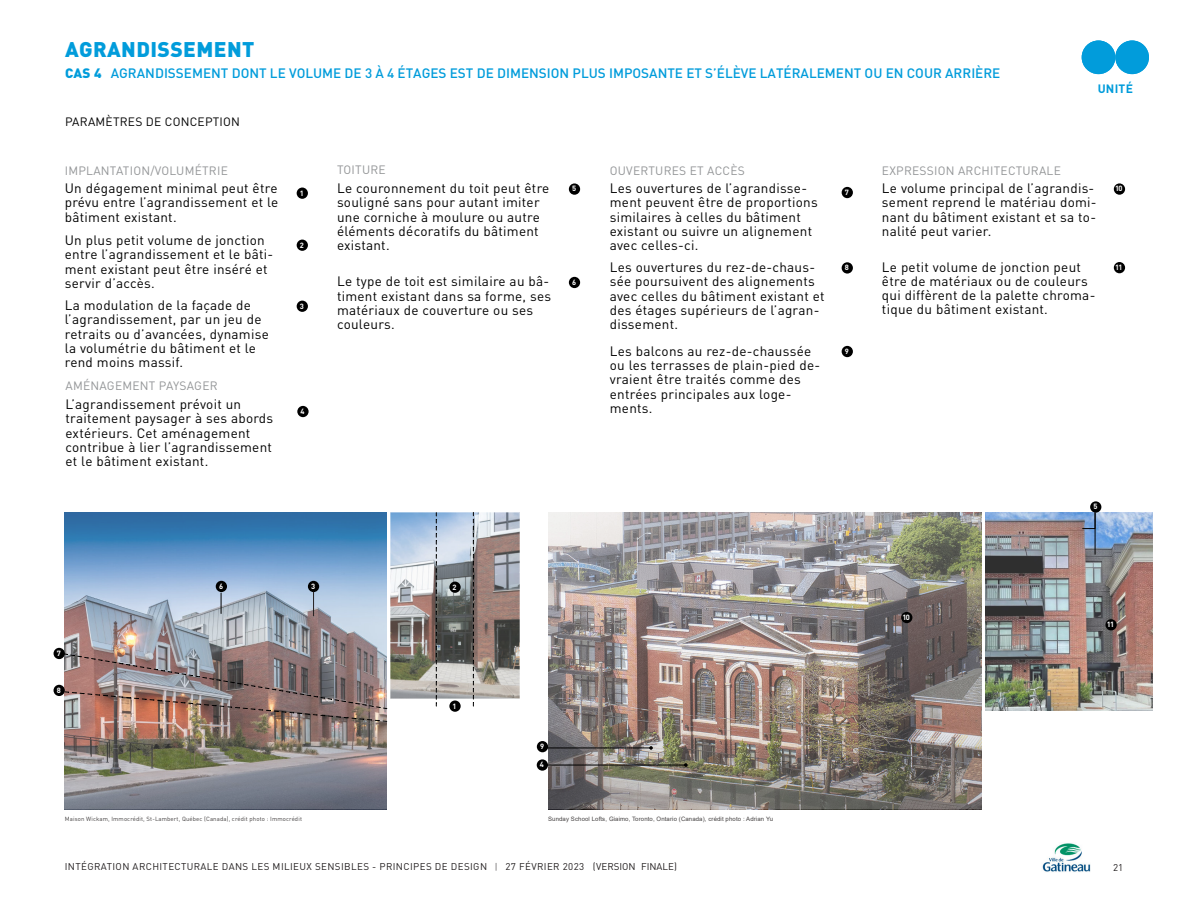
<style>
.page{position:relative;width:1188px;height:918px;background:#fff}
.page>*{position:absolute;margin:0;border:0;box-sizing:border-box;transform-origin:0 0}
.t1{font:900 21px "DINOT";letter-spacing:.02em;color:#019cdb}
.t2{font:13.5px/14.2px "DINOT";letter-spacing:.02em;color:#000}
.t3{font:500 13.5px "DINOT";color:#019cdb}
.t4{font:900 13.5px "DINOT";color:#019cdb}
.t5{font:12px "DINOT";letter-spacing:.02em;color:#939597}
.t6{font:12px "DINOT";letter-spacing:.02em;color:#000}
.t7{font:700 12px "DINOT";letter-spacing:.02em;color:#019cdb}
.t8{font:9.75px "DINOT";letter-spacing:.04em;color:#231f20}
.t9{font:700 7.5px "DINOT";letter-spacing:-.13em;color:#fff}
.t10{font:6px "DINOT";letter-spacing:.02em;color:#444141}
.t11{font:6px "Arial";letter-spacing:.02em;color:#444141}
.s1{font-weight:300;font-size:9px}
</style>
<div class="page">
<img style="left:1042px;top:843px;width:49px;height:29px">
<div style="left:49px;top:501px;width:1123px;height:308px;background:#fff;opacity:.18"></div>
<svg style="left:436px;top:513px;width:1px;height:193px"></svg>
<svg style="left:473px;top:512px;width:1px;height:194px"></svg>
<div style="left:297px;top:188px;width:11px;height:11px;background:#000;border-radius:50%"></div>
<div style="left:449px;top:701px;width:12px;height:11px;background:#000;border-radius:50%"></div>
<div style="left:297px;top:240px;width:11px;height:11px;background:#000;border-radius:50%"></div>
<div style="left:449px;top:582px;width:12px;height:11px;background:#000;border-radius:50%"></div>
<div style="left:297px;top:301px;width:11px;height:11px;background:#000;border-radius:50%"></div>
<div style="left:308px;top:581px;width:11px;height:11px;background:#000;border-radius:50%"></div>
<svg style="left:313px;top:592px;width:1px;height:24px"></svg>
<img style="left:58px;top:652px;width:330px;height:70px">
<div style="left:1114px;top:183px;width:11px;height:12px;background:#000;border-radius:50%"></div>
<div style="left:901px;top:612px;width:11px;height:11px;background:#000;border-radius:50%"></div>
<div style="left:1114px;top:262px;width:11px;height:11px;background:#000;border-radius:50%"></div>
<div style="left:842px;top:262px;width:11px;height:12px;background:#000;border-radius:50%"></div>
<div style="left:54px;top:685px;width:11px;height:11px;background:#000;border-radius:50%"></div>
<div style="left:842px;top:346px;width:11px;height:11px;background:#000;border-radius:50%"></div>
<div style="left:842px;top:187px;width:11px;height:11px;background:#000;border-radius:50%"></div>
<div style="left:297px;top:406px;width:12px;height:11px;background:#000;border-radius:50%"></div>
<div style="left:537px;top:759px;width:11px;height:12px;background:#000;border-radius:50%"></div>
<svg style="left:684px;top:763px;width:4px;height:4px"></svg>
<hr style="left:546px;top:765px;width:139px;height:1px;background:#000">
<svg style="left:649px;top:746px;width:4px;height:4px"></svg>
<hr style="left:541px;top:748px;width:109px;height:1px;background:#000">
<div style="left:569px;top:183px;width:11px;height:12px;background:#000;border-radius:50%"></div>
<div style="left:1090px;top:501px;width:11px;height:12px;background:#000;border-radius:50%"></div>
<hr style="left:1095px;top:513px;width:1px;height:41px;background:#000">
<svg style="left:1082px;top:512px;width:14px;height:17px"></svg>
<div style="left:569px;top:277px;width:11px;height:11px;background:#000;border-radius:50%"></div>
<div style="left:216px;top:581px;width:11px;height:11px;background:#000;border-radius:50%"></div>
<svg style="left:221px;top:593px;width:1px;height:21px"></svg>
<div style="left:54px;top:648px;width:11px;height:11px;background:#000;border-radius:50%"></div>
<div style="left:537px;top:741px;width:11px;height:11px;background:#000;border-radius:50%"></div>
<div style="left:1105px;top:619px;width:12px;height:11px;background:#000;border-radius:50%"></div>
<div style="left:1082px;top:40px;width:33px;height:34px;background:#019cdb;border-radius:50%"></div>
<div style="left:1115px;top:40px;width:34px;height:34px;background:#019cdb;border-radius:50%"></div>
<h1 class="t1" style="left:65px;top:41px;width:191px">AGRANDISSEMENT</h1>
<p class="t3" style="left:111px;top:67px;width:891px">AGRANDISSEMENT DONT LE VOLUME DE 3 À 4 ÉTAGES EST DE DIMENSION PLUS IMPOSANTE ET S’ÉLÈVE LATÉRALEMENT OU EN COUR ARRIÈRE</p>
<p class="t4" style="left:65px;top:67px;width:38px">CAS 4</p>
<p class="t6" style="left:65px;top:117px;width:176px">PARAMÈTRES DE CONCEPTION</p>
<p class="t5" style="left:65px;top:165px;width:165px">IMPLANTATION/VOLUMÉTRIE</p>
<p class="t5" style="left:337px;top:165px;width:50px">TOITURE</p>
<p class="t5" style="left:610px;top:165px;width:137px">OUVERTURES ET ACCÈS</p>
<p class="t5" style="left:882px;top:165px;width:180px">EXPRESSION ARCHITECTURALE</p>
<p class="t7" style="left:1098px;top:84px;width:37px">UNITÉ</p>
<p class="t2" style="left:65px;top:182px;width:215px;text-align:justify">Un dégagement minimal peut être prévu entre l’agrandissement et le bâtiment existant.</p>
<p class="t9" style="left:300px;top:190px;width:6px">1</p>
<p class="t2" style="left:65px;top:235px;width:210px">Un plus petit volume de jonction entre l’agrandissement et le bâti&shy;ment existant peut être inséré et servir d’accès.</p>
<p class="t9" style="left:300px;top:242px;width:6px">2</p>
<p class="t2" style="left:65px;top:299px;width:206px">La modulation de la façade de l’agrandissement, par un jeu de retraits ou d’avancées, dynamise la volumétrie du bâtiment et le rend moins massif.</p>
<p class="t9" style="left:300px;top:303px;width:6px">3</p>
<p class="t5" style="left:65px;top:381px;width:154px">AMÉNAGEMENT PAYSAGER</p>
<p class="t2" style="left:65px;top:398px;width:209px">L’agrandissement prévoit un traitement paysager à ses abords extérieurs. Cet aménagement contribue à lier l’agrandissement et le bâtiment existant.</p>
<p class="t9" style="left:301px;top:408px;width:6px">4</p>
<p class="t2" style="left:337px;top:182px;width:214px">Le couronnement du toit peut être souligné sans pour autant imiter une corniche à moulure ou autre éléments décoratifs du bâtiment existant.</p>
<p class="t2" style="left:337px;top:276px;width:216px">Le type de toit est similaire au bâ&shy;timent existant dans sa forme, ses matériaux de couverture ou ses couleurs.</p>
<p class="t9" style="left:572px;top:186px;width:6px">5</p>
<p class="t9" style="left:572px;top:279px;width:6px">6</p>
<p class="t9" style="left:57px;top:650px;width:6px">7</p>
<p class="t9" style="left:57px;top:687px;width:6px">8</p>
<p class="t9" style="left:219px;top:583px;width:6px">6</p>
<p class="t9" style="left:311px;top:583px;width:6px">3</p>
<p class="t9" style="left:453px;top:584px;width:6px">2</p>
<p class="t9" style="left:453px;top:703px;width:6px">1</p>
<p class="t9" style="left:540px;top:743px;width:6px">9</p>
<p class="t9" style="left:540px;top:762px;width:6px">4</p>
<p class="t2" style="left:882px;top:182px;width:216px">Le volume principal de l’agrandis&shy;sement reprend le matériau domi&shy;nant du bâtiment existant et sa to&shy;nalité peut varier.</p>
<p class="t2" style="left:882px;top:261px;width:201px">Le petit volume de jonction peut</p>
<p class="t9" style="left:1115px;top:264px;width:9px">11</p>
<p class="t2" style="left:882px;top:275px;width:215px">être de matériaux ou de couleurs qui diffèrent de la palette chroma&shy;tique du bâtiment existant.</p>
<p class="t2" style="left:610px;top:182px;width:210px">Les ouvertures de l’agrandisse&shy;ment peuvent être de proportions similaires à celles du bâtiment existant ou suivre un alignement avec celles-ci.</p>
<p class="t9" style="left:1115px;top:186px;width:9px">10</p>
<p class="t9" style="left:845px;top:189px;width:6px">7</p>
<p class="t2" style="left:610px;top:261px;width:216px">Les ouvertures du rez-de-chaus&shy;sée poursuivent des alignements avec celles du bâtiment existant et des étages supérieurs de l’agran&shy;dissement.</p>
<p class="t2" style="left:610px;top:345px;width:212px">Les balcons au rez-de-chaussée ou les terrasses de plain-pied de&shy;vraient être traités comme des entrées principales aux loge&shy;ments.</p>
<p class="t9" style="left:845px;top:265px;width:6px">8</p>
<p class="t9" style="left:845px;top:348px;width:6px">9</p>
<p class="t9" style="left:903px;top:614px;width:9px">10</p>
<p class="t9" style="left:1093px;top:504px;width:6px">5</p>
<p class="t9" style="left:1107px;top:621px;width:9px">11</p>
<p class="t10" style="left:65px;top:816px;width:239px">Maison Wickam, Immocrédit, St-Lambert, Québec (Canada), crédit photo : Immocrédit</p>
<p class="t11" style="left:548px;top:817px;width:227px">Sunday School Lofts, Giaimo, Toronto, Ontario (Canada), crédit photo : Adrian Yu</p>
<p class="t8" style="left:65px;top:863px;width:614px">INTÉGRATION ARCHITECTURALE DANS LES MILIEUX SENSIBLES - PRINCIPES DE DESIGN <span class="s1">|</span> 27 FÉVRIER 2023 (VERSION FINALE)</p>
<p class="t8" style="left:1113px;top:863px;width:12px">21</p>
</div>
